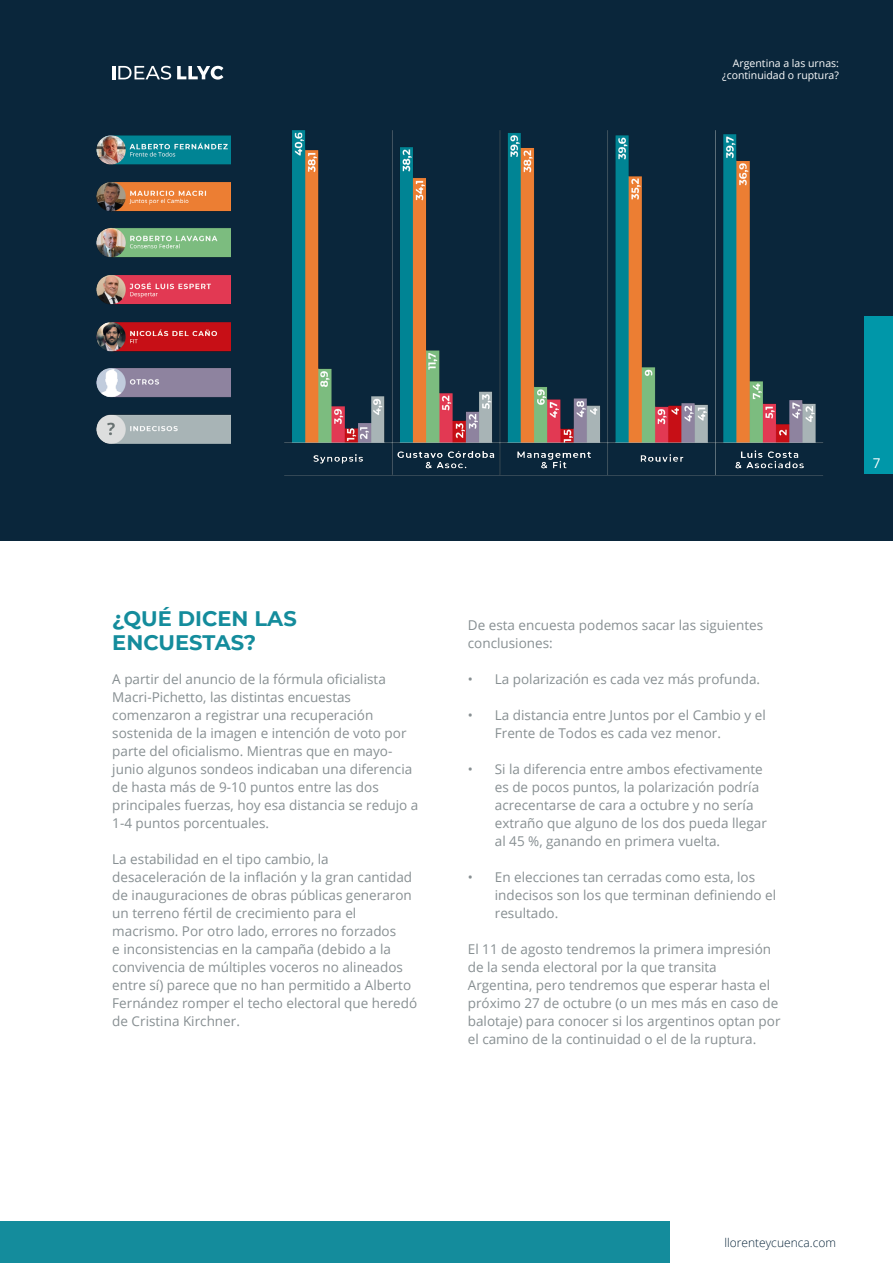
<style>
.page{position:relative;width:893px;height:1263px;background:#fff}
.page>*{position:absolute;margin:0;border:0;box-sizing:border-box;transform-origin:0 0}
.t1{font:700 21px/24px "Montserrat";color:#148c9c}
.t2{font:13.5px/18px "Open Sans";color:#878f92}
.t3{font:13.5px "Open Sans";color:#fff}
.t4{font:300 12px "Open Sans";color:#0a263b}
.t5{font:10.5px/12px "Open Sans";color:#fff;text-align:right}
</style>
<div class="page">
<div style="left:0;top:1221px;width:669px;height:42px;background:#148c9c"></div>
<div style="left:0;top:0;width:893px;height:540px;background:#0a263b"></div>
<img style="left:284px;top:130px;width:539px;height:346px">
<img style="left:96px;top:135px;width:135px;height:309px">
<svg style="left:112px;top:66px;width:59px;height:14px"></svg>
<svg style="left:177px;top:66px;width:46px;height:14px"></svg>
<div style="left:864px;top:316px;width:29px;height:158px;background:#0097a9"></div>
<p class="t5" style="left:722px;top:57px;width:118px">Argentina a las urnas: ¿continuidad o ruptura?</p>
<h1 class="t1" style="left:112px;top:606px;width:186px">¿QUÉ DICEN LAS<br>ENCUESTAS?</h1>
<p class="t2" style="left:112px;top:670px;width:308px">A partir del anuncio de la fórmula oficialista Macri-Pichetto, las distintas encuestas comenzaron a registrar una recuperación sostenida de la imagen e intención de voto por parte del oficialismo. Mientras que en mayo&shy;junio algunos sondeos indicaban una diferencia de hasta más de 9-10 puntos entre las dos principales fuerzas, hoy esa distancia se redujo a 1-4 puntos porcentuales.</p>
<p class="t2" style="left:112px;top:850px;width:306px">La estabilidad en el tipo cambio, la desaceleración de la inflación y la gran cantidad de inauguraciones de obras públicas generaron un terreno fértil de crecimiento para el macrismo. Por otro lado, errores no forzados<br>e inconsistencias en la campaña (debido a la convivencia de múltiples voceros no alineados entre sí) parece que no han permitido a Alberto Fernández romper el techo electoral que heredó de Cristina Kirchner.</p>
<p class="t2" style="left:468px;top:616px;width:297px">De esta encuesta podemos sacar las siguientes conclusiones:</p>
<p class="t2" style="left:468px;top:670px;width:294px">• La polarización es cada vez más profunda.</p>
<p class="t2" style="left:495px;top:706px;width:273px;text-indent:-27px">• La distancia entre Juntos por el Cambio y el<br>Frente de Todos es cada vez menor.</p>
<p class="t2" style="left:495px;top:760px;width:274px;text-indent:-27px">• Si la diferencia entre ambos efectivamente es de pocos puntos, la polarización podría acrecentarse de cara a octubre y no sería extraño que alguno de los dos pueda llegar al 45 %, ganando en primera vuelta.</p>
<p class="t2" style="left:495px;top:868px;width:283px;text-indent:-27px">• En elecciones tan cerradas como esta, los indecisos son los que terminan definiendo el resultado.</p>
<p class="t2" style="left:468px;top:940px;width:314px">El 11 de agosto tendremos la primera impresión de la senda electoral por la que transita Argentina, pero tendremos que esperar hasta el próximo 27 de octubre (o un mes más en caso de balotaje) para conocer si los argentinos optan por el camino de la continuidad o el de la ruptura.</p>
<p class="t3" style="left:873px;top:454px;width:9px">7</p>
<p class="t4" style="left:724px;top:1234px;width:113px">llorenteycuenca.com</p>
</div>
